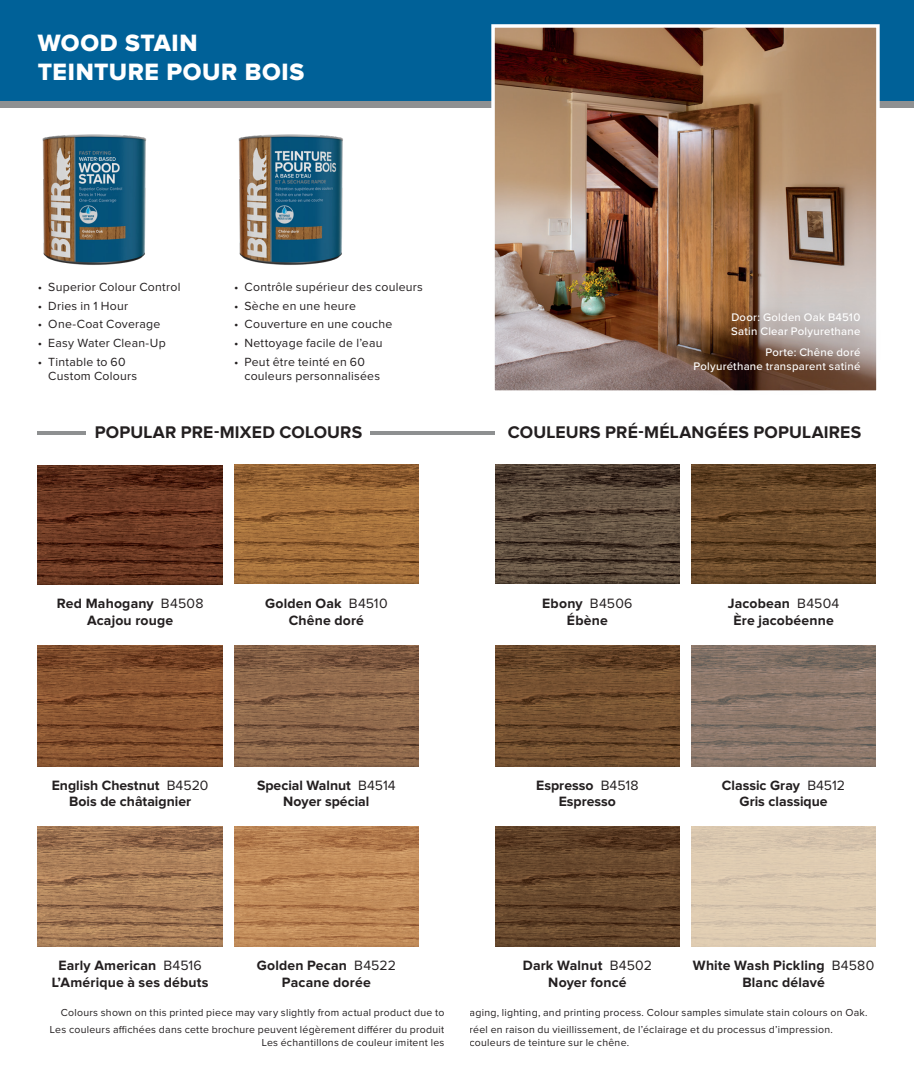
<style>
.page{position:relative;width:914px;height:1071px;background:#fff}
.page>*{position:absolute;margin:0;border:0;box-sizing:border-box;transform-origin:0 0}
.t1{font:24.5px/29.4px "Proxima Nova Extrabld";letter-spacing:.025em;color:#fff}
.t2{font:700 17.5px "Proxima Nova";letter-spacing:.01em;color:#231f20}
.t3{font:700 14px "Proxima Nova";letter-spacing:.01em;color:#231f20}
.Bulleted_Text{font:12.25px/14.7px "Proxima Nova";letter-spacing:.02em;color:#231f20}
.t4{font:500 11.38px "Proxima Nova";letter-spacing:.02em;color:#fff}
.t5{font:10.5px "Proxima Nova";letter-spacing:.025em;color:#231f20}
.s1{font-weight:400}
</style>
<div class="page">
<div style="left:0;top:0;width:914px;height:105px;background:#006198"></div>
<div style="left:0;top:102px;width:914px;height:6px;background:#8e9091"></div>
<img style="left:38px;top:465px;width:184px;height:119px">
<img style="left:495px;top:465px;width:184px;height:118px">
<img style="left:234px;top:465px;width:184px;height:118px">
<img style="left:691px;top:465px;width:184px;height:118px">
<img style="left:38px;top:645px;width:184px;height:121px">
<img style="left:495px;top:645px;width:184px;height:121px">
<img style="left:234px;top:645px;width:184px;height:121px">
<img style="left:691px;top:645px;width:184px;height:121px">
<img style="left:38px;top:827px;width:184px;height:120px">
<img style="left:495px;top:827px;width:184px;height:120px">
<img style="left:234px;top:827px;width:184px;height:120px">
<hr style="left:37px;top:431px;width:648px;height:4px;background:#8e9091">
<div style="left:495px;top:415px;width:379px;height:32px;background:#fff"></div>
<div style="left:87px;top:415px;width:283px;height:32px;background:#fff"></div>
<img style="left:238px;top:134px;width:105px;height:131px">
<img style="left:42px;top:134px;width:105px;height:131px">
<img style="left:489px;top:24px;width:392px;height:367px">
<div style="left:668px;top:285px;width:219px;height:114px;background:#231f20;opacity:.5"></div>
<p class="t1" style="left:38px;top:29px;width:268px">WOOD STAIN<br>TEINTURE POUR BOIS</p>
<p class="Bulleted_Text" style="left:38px;top:280px;width:144px">• Superior Colour Control</p>
<p class="Bulleted_Text" style="left:38px;top:299px;width:92px">• Dries in 1 Hour</p>
<p class="Bulleted_Text" style="left:38px;top:317px;width:124px">• One-Coat Coverage</p>
<p class="Bulleted_Text" style="left:38px;top:336px;width:129px">• Easy Water Clean-Up</p>
<p class="Bulleted_Text" style="left:48px;top:355px;width:90px;text-indent:-10px">• Tintable to 60<br>Custom Colours</p>
<p class="Bulleted_Text" style="left:234px;top:280px;width:190px">• Contrôle supérieur des couleurs</p>
<p class="Bulleted_Text" style="left:234px;top:299px;width:123px">• Sèche en une heure</p>
<p class="Bulleted_Text" style="left:234px;top:317px;width:160px">• Couverture en une couche</p>
<p class="Bulleted_Text" style="left:234px;top:336px;width:150px">• Nettoyage facile de l’eau</p>
<p class="Bulleted_Text" style="left:244px;top:355px;width:137px;text-indent:-10px">• Peut être teinté en 60 couleurs personnalisées</p>
<p class="t4" style="left:731px;top:309px;width:130px">Door: Golden Oak B4510</p>
<p class="t4" style="left:731px;top:323px;width:131px">Satin Clear Polyurethane</p>
<p class="t4" style="left:765px;top:344px;width:96px">Porte: Chêne doré</p>
<p class="t4" style="left:693px;top:358px;width:168px">Polyuréthane transparent satiné</p>
<p class="t2" style="left:95px;top:424px;width:269px">POPULAR PRE-MIXED COLOURS</p>
<p class="t2" style="left:508px;top:424px;width:355px">COULEURS PRÉ-MÉLANGÉES POPULAIRES</p>
<p class="t3" style="left:57px;top:597px;width:148px">Red Mahogany <span class="s1">B4508</span></p>
<p class="t3" style="left:87px;top:614px;width:88px">Acajou rouge</p>
<p class="t3" style="left:265px;top:597px;width:124px">Golden Oak <span class="s1">B4510</span></p>
<p class="t3" style="left:289px;top:614px;width:77px">Chêne doré</p>
<p class="t3" style="left:542px;top:597px;width:92px">Ebony <span class="s1">B4506</span></p>
<p class="t3" style="left:567px;top:614px;width:42px">Ébène</p>
<p class="t3" style="left:727px;top:597px;width:113px">Jacobean <span class="s1">B4504</span></p>
<p class="t3" style="left:733px;top:614px;width:102px">Ère jacobéenne</p>
<p class="t3" style="left:52px;top:779px;width:158px">English Chestnut <span class="s1">B4520</span></p>
<p class="t3" style="left:69px;top:795px;width:123px">Bois de châtaignier</p>
<p class="t3" style="left:257px;top:779px;width:140px">Special Walnut <span class="s1">B4514</span></p>
<p class="t3" style="left:283px;top:795px;width:88px">Noyer spécial</p>
<p class="t3" style="left:536px;top:779px;width:104px">Espresso <span class="s1">B4518</span></p>
<p class="t3" style="left:558px;top:795px;width:59px">Espresso</p>
<p class="t3" style="left:722px;top:779px;width:125px">Classic Gray <span class="s1">B4512</span></p>
<p class="t3" style="left:739px;top:795px;width:89px">Gris classique</p>
<p class="t3" style="left:58px;top:959px;width:145px">Early American <span class="s1">B4516</span></p>
<p class="t3" style="left:52px;top:976px;width:158px">L’Amérique à ses débuts</p>
<p class="t3" style="left:257px;top:959px;width:141px">Golden Pecan <span class="s1">B4522</span></p>
<p class="t3" style="left:282px;top:976px;width:90px">Pacane dorée</p>
<p class="t3" style="left:523px;top:959px;width:131px">Dark Walnut <span class="s1">B4502</span></p>
<p class="t3" style="left:548px;top:976px;width:80px">Noyer foncé</p>
<p class="t3" style="left:693px;top:959px;width:183px">White Wash Pickling <span class="s1">B4580</span></p>
<p class="t3" style="left:742px;top:976px;width:84px">Blanc délavé</p>
<p class="t5" style="left:61px;top:1008px;width:385px">Colours shown on this printed piece may vary slightly from actual product due to</p>
<p class="t5" style="left:469px;top:1008px;width:399px">aging, lighting, and printing process. Colour samples simulate stain colours on Oak.</p>
<p class="t5" style="left:50px;top:1025px;width:396px">Les couleurs affichées dans cette brochure peuvent légèrement différer du produit</p>
<p class="t5" style="left:469px;top:1025px;width:365px">réel en raison du vieillissement, de l’éclairage et du processus d’impression.</p>
<p class="t5" style="left:262px;top:1037px;width:184px">Les échantillons de couleur imitent les</p>
<p class="t5" style="left:469px;top:1037px;width:161px">couleurs de teinture sur le chêne.</p>
</div>
